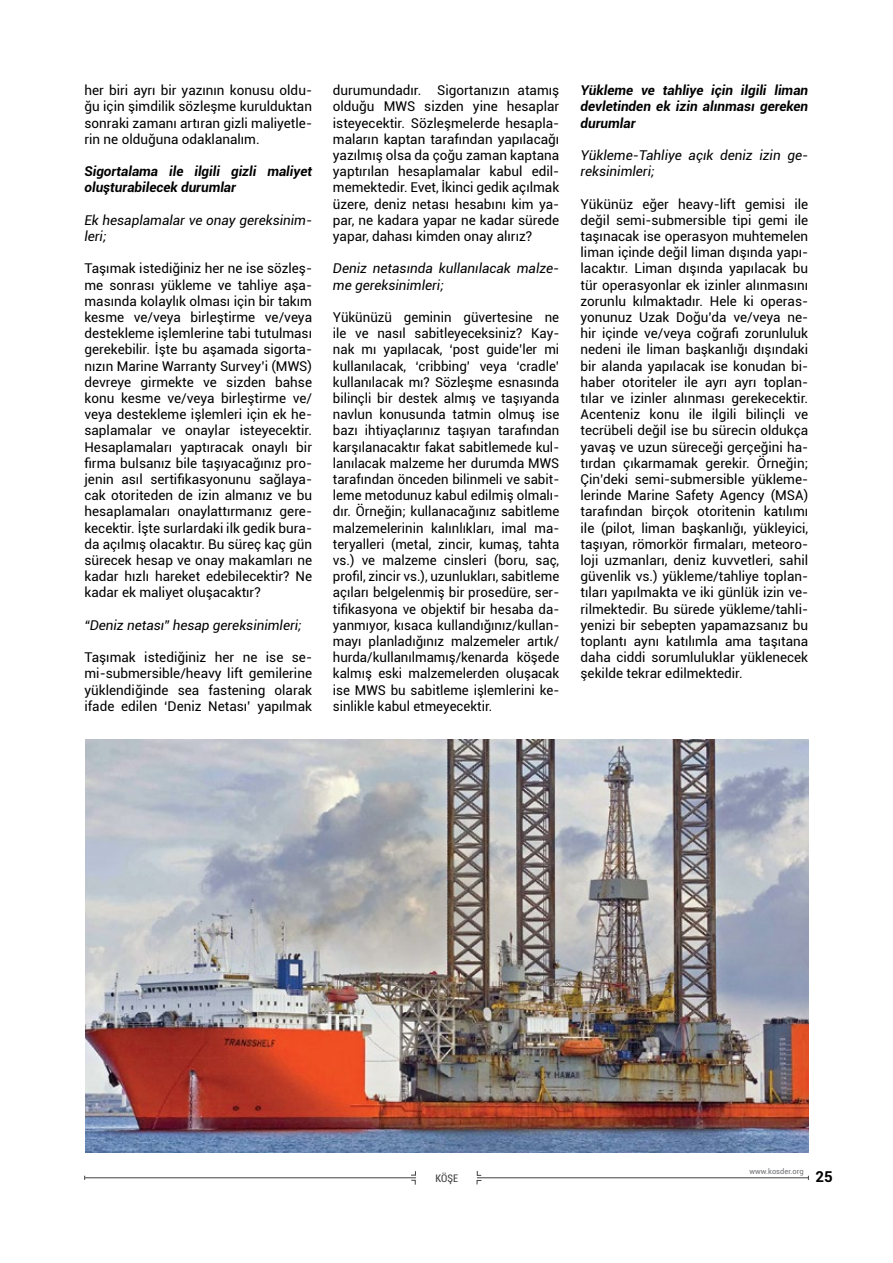
<style>
.page{position:relative;width:893px;height:1263px;background:#fff}
.page>*{position:absolute;margin:0;border:0;box-sizing:border-box;transform-origin:0 0}
.t1{font:700 15px "Roboto";color:#000}
.t2{font:13.5px/16.2px "Roboto";color:#000;text-align:justify}
.t3{font:italic 13.5px/16.2px "Roboto";color:#000}
.t4{font:italic 700 13.5px/16.2px "Roboto";color:#000}
.t5{font:condensed 10.5px "Roboto";color:#414042}
.t6{font:7.5px "Roboto";color:#6d6e71}
</style>
<div class="page">
<img style="left:85px;top:740px;width:724px;height:412px">
<hr style="left:477px;top:1177px;width:331px;height:1px;background:#414042">
<hr style="left:85px;top:1177px;width:331px;height:1px;background:#414042">
<svg style="left:411px;top:1171px;width:5px;height:14px"></svg>
<svg style="left:477px;top:1171px;width:4px;height:13px"></svg>
<p class="t2" style="left:84px;top:82px;width:229px">her biri ayrı bir yazının konusu oldu&shy;ğu için şimdilik sözleşme kurulduktan sonraki zamanı artıran gizli maliyetle&shy;rin ne olduğuna odaklanalım.</p>
<p class="t4" style="left:84px;top:163px;width:229px">Sigortalama ile ilgili gizli maliyet oluşturabilecek durumlar</p>
<p class="t3" style="left:84px;top:211px;width:229px">Ek hesaplamalar ve onay gereksinim&shy;leri;</p>
<p class="t2" style="left:84px;top:260px;width:229px">Taşımak istediğiniz her ne ise sözleş&shy;me sonrası yükleme ve tahliye aşa&shy;masında kolaylık olması için bir takım kesme ve/veya birleştirme ve/veya destekleme işlemlerine tabi tutulması gerekebilir. İşte bu aşamada sigorta&shy;nızın Marine Warranty Survey’i (MWS) devreye girmekte ve sizden bahse konu kesme ve/veya birleştirme ve/ veya destekleme işlemleri için ek he&shy;saplamalar ve onaylar isteyecektir.<br>Hesaplamaları yaptıracak onaylı bir firma bulsanız bile taşıyacağınız pro&shy;jenin asıl sertifikasyonunu sağlaya&shy;cak otoriteden de izin almanız ve bu hesaplamaları onaylattırmanız gere&shy;kecektir. İşte surlardaki ilk gedik bura&shy;da açılmış olacaktır. Bu süreç kaç gün sürecek hesap ve onay makamları ne kadar hızlı hareket edebilecektir? Ne kadar ek maliyet oluşacaktır?</p>
<p class="t3" style="left:84px;top:616px;width:219px">“Deniz netası” hesap gereksinimleri;</p>
<p class="t2" style="left:84px;top:649px;width:229px">Taşımak istediğiniz her ne ise se&shy;mi-submersible/heavy lift gemilerine yüklendiğinde sea fastening olarak ifade edilen ‘Deniz Netası’ yapılmak</p>
<p class="t2" style="left:333px;top:82px;width:228px">durumundadır. Sigortanızın atamış olduğu MWS sizden yine hesaplar isteyecektir. Sözleşmelerde hesapla&shy;maların kaptan tarafından yapılacağı yazılmış olsa da çoğu zaman kaptana yaptırılan hesaplamalar kabul edil&shy;memektedir. Evet, İkinci gedik açılmak üzere, deniz netası hesabını kim ya&shy;par, ne kadara yapar ne kadar sürede yapar, dahası kimden onay alırız?</p>
<p class="t3" style="left:333px;top:260px;width:228px">Deniz netasında kullanılacak malze&shy;me gereksinimleri;</p>
<p class="t2" style="left:333px;top:309px;width:228px">Yükünüzü geminin güvertesine ne ile ve nasıl sabitleyeceksiniz? Kay&shy;nak mı yapılacak, ‘post guide’ler mi kullanılacak, ‘cribbing’ veya ‘cradle’ kullanılacak mı? Sözleşme esnasında bilinçli bir destek almış ve taşıyanda navlun konusunda tatmin olmuş ise bazı ihtiyaçlarınız taşıyan tarafından karşılanacaktır fakat sabitlemede kul&shy;lanılacak malzeme her durumda MWS tarafından önceden bilinmeli ve sabit&shy;leme metodunuz kabul edilmiş olmalı&shy;dır. Örneğin; kullanacağınız sabitleme malzemelerinin kalınlıkları, imal ma&shy;teryalleri (metal, zincir, kumaş, tahta vs.) ve malzeme cinsleri (boru, saç, profil, zincir vs.), uzunlukları, sabitleme açıları belgelenmiş bir prosedüre, ser&shy;tifikasyona ve objektif bir hesaba da&shy;yanmıyor, kısaca kullandığınız/kullan&shy;mayı planladığınız malzemeler artık/ hurda/kullanılmamış/kenarda köşede kalmış eski malzemelerden oluşacak ise MWS bu sabitleme işlemlerini ke&shy;sinlikle kabul etmeyecektir.</p>
<p class="t4" style="left:581px;top:82px;width:229px;text-align:justify">Yükleme ve tahliye için ilgili liman devletinden ek izin alınması gereken durumlar</p>
<p class="t3" style="left:581px;top:147px;width:229px">Yükleme-Tahliye açık deniz izin ge&shy;reksinimleri;</p>
<p class="t2" style="left:581px;top:195px;width:229px">Yükünüz eğer heavy-lift gemisi ile değil semi-submersible tipi gemi ile taşınacak ise operasyon muhtemelen liman içinde değil liman dışında yapı&shy;lacaktır. Liman dışında yapılacak bu tür operasyonlar ek izinler alınmasını zorunlu kılmaktadır. Hele ki operas&shy;yonunuz Uzak Doğu’da ve/veya ne&shy;hir içinde ve/veya coğrafi zorunluluk nedeni ile liman başkanlığı dışındaki bir alanda yapılacak ise konudan bi&shy;haber otoriteler ile ayrı ayrı toplan&shy;tılar ve izinler alınması gerekecektir.<br>Acenteniz konu ile ilgili bilinçli ve tecrübeli değil ise bu sürecin oldukça yavaş ve uzun süreceği gerçeğini ha&shy;tırdan çıkarmamak gerekir. Örneğin; Çin’deki semi-submersible yükleme&shy;lerinde Marine Safety Agency (MSA) tarafından birçok otoritenin katılımı ile (pilot, liman başkanlığı, yükleyici, taşıyan, römorkör firmaları, meteoro&shy;loji uzmanları, deniz kuvvetleri, sahil güvenlik vs.) yükleme/tahliye toplan&shy;tıları yapılmakta ve iki günlük izin ve&shy;rilmektedir. Bu sürede yükleme/tahli&shy;yenizi bir sebepten yapamazsanız bu toplantı aynı katılımla ama taşıtana daha ciddi sorumluluklar yüklenecek şekilde tekrar edilmektedir.</p>
<p class="t5" style="left:436px;top:1171px;width:24px">KÖŞE</p>
<p class="t6" style="left:750px;top:1166px;width:56px">www.kosder.org</p>
<p class="t1" style="left:815px;top:1166px;width:19px">25</p>
</div>
